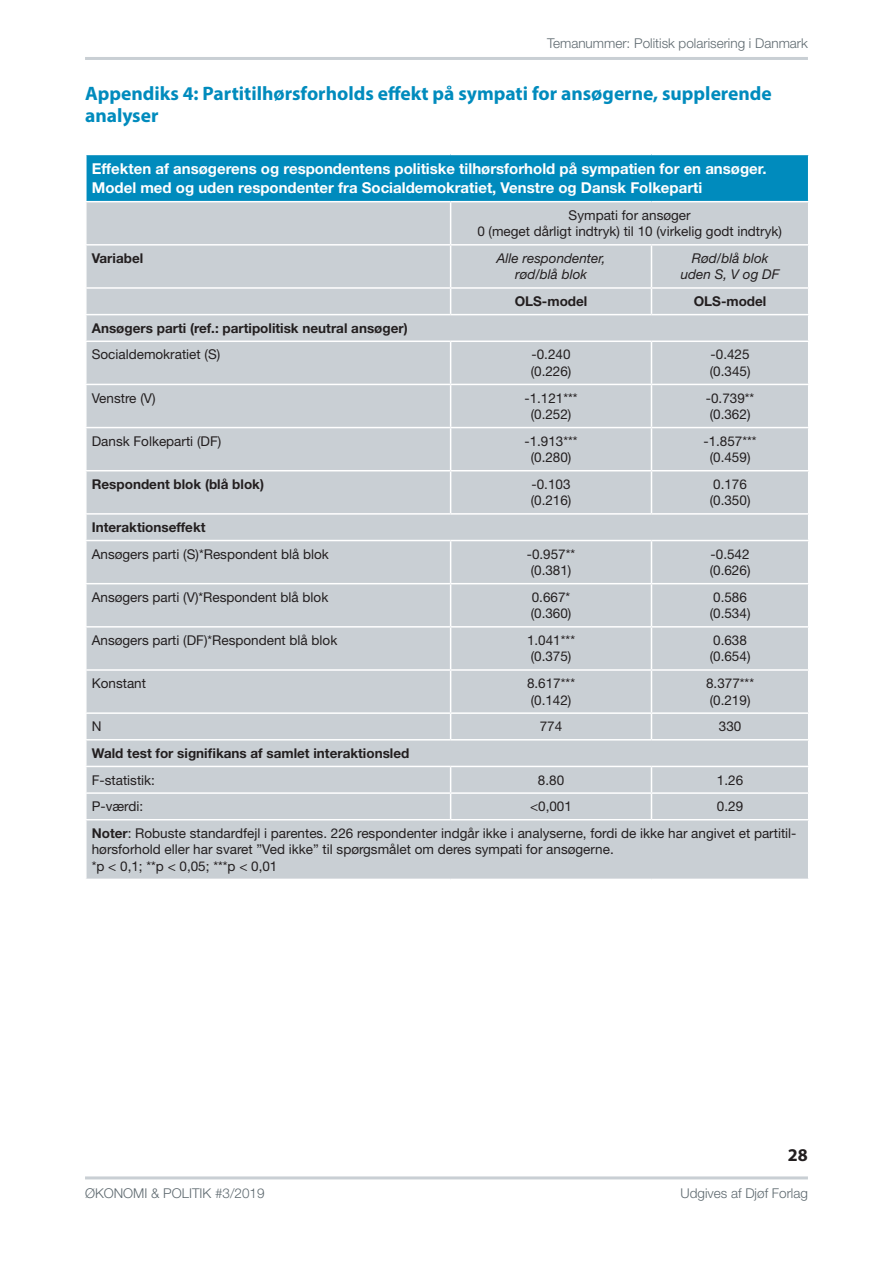
<style>
.page{position:relative;width:893px;height:1263px;background:#fff}
.page>*{position:absolute;margin:0;border:0;box-sizing:border-box;transform-origin:0 0}
.t1{font:700 19.5px/22.5px "Myriad Pro";color:#008bbd}
.t2{font:700 18px "Myriad Pro";color:#231f20}
.t3{font:700 15px/19.5px "Helvetica Neue LT Std";color:#fff}
.t4{font:13.5px/16.5px "Helvetica Neue LT Std";color:#231f20}
.t5{font:700 13.5px "Helvetica Neue LT Std";color:#231f20}
.t6{font:300 13.5px "Helvetica Neue LT Std";color:#5e696f}
.t7{font:italic 13.5px/16.5px "Helvetica Neue LT Std";color:#231f20;text-align:center}
.s1{font-weight:700}
</style>
<div class="page">
<hr style="left:85px;top:1176px;width:723px;height:3px;background:#c9cfd4">
<hr style="left:85px;top:57px;width:723px;height:3px;background:#c9cfd4">
<div style="left:86px;top:154px;width:723px;height:48px;background:#008bbd"></div>
<div style="left:87px;top:202px;width:721px;height:677px;background:#c9cfd4"></div>
<hr style="left:85px;top:154px;width:366px;height:1px;background:#fff">
<hr style="left:85px;top:155px;width:2px;height:46px;background:#fff">
<hr style="left:451px;top:154px;width:200px;height:1px;background:#fff">
<hr style="left:651px;top:154px;width:158px;height:1px;background:#fff">
<hr style="left:808px;top:155px;width:1px;height:46px;background:#fff">
<hr style="left:85px;top:201px;width:366px;height:1px;background:#fff">
<hr style="left:451px;top:201px;width:200px;height:1px;background:#fff">
<hr style="left:450px;top:202px;width:1px;height:42px;background:#fff">
<hr style="left:651px;top:201px;width:158px;height:1px;background:#fff">
<hr style="left:85px;top:244px;width:366px;height:2px;background:#fff">
<hr style="left:451px;top:244px;width:200px;height:2px;background:#fff">
<hr style="left:450px;top:246px;width:1px;height:41px;background:#fff">
<hr style="left:651px;top:244px;width:158px;height:2px;background:#fff">
<hr style="left:651px;top:246px;width:1px;height:41px;background:#fff">
<hr style="left:85px;top:287px;width:366px;height:2px;background:#fff">
<hr style="left:451px;top:287px;width:200px;height:2px;background:#fff">
<svg style="left:450px;top:289px;width:1px;height:25px"></svg>
<hr style="left:651px;top:287px;width:158px;height:2px;background:#fff">
<svg style="left:651px;top:289px;width:1px;height:25px"></svg>
<hr style="left:85px;top:314px;width:366px;height:1px;background:#fff">
<hr style="left:451px;top:314px;width:200px;height:1px;background:#fff">
<hr style="left:651px;top:314px;width:158px;height:1px;background:#fff">
<hr style="left:85px;top:340px;width:366px;height:2px;background:#fff">
<hr style="left:451px;top:340px;width:200px;height:2px;background:#fff">
<hr style="left:450px;top:342px;width:1px;height:42px;background:#fff">
<hr style="left:651px;top:340px;width:158px;height:2px;background:#fff">
<hr style="left:651px;top:342px;width:1px;height:42px;background:#fff">
<hr style="left:85px;top:384px;width:366px;height:1px;background:#fff">
<hr style="left:451px;top:384px;width:200px;height:1px;background:#fff">
<hr style="left:450px;top:385px;width:1px;height:42px;background:#fff">
<hr style="left:651px;top:384px;width:158px;height:1px;background:#fff">
<hr style="left:651px;top:385px;width:1px;height:42px;background:#fff">
<hr style="left:85px;top:427px;width:366px;height:1px;background:#fff">
<hr style="left:451px;top:427px;width:200px;height:1px;background:#fff">
<hr style="left:450px;top:428px;width:1px;height:42px;background:#fff">
<hr style="left:651px;top:427px;width:158px;height:1px;background:#fff">
<hr style="left:651px;top:428px;width:1px;height:42px;background:#fff">
<hr style="left:85px;top:470px;width:366px;height:1px;background:#fff">
<hr style="left:451px;top:470px;width:200px;height:1px;background:#fff">
<hr style="left:450px;top:471px;width:1px;height:42px;background:#fff">
<hr style="left:651px;top:470px;width:158px;height:1px;background:#fff">
<hr style="left:651px;top:471px;width:1px;height:42px;background:#fff">
<hr style="left:85px;top:513px;width:366px;height:2px;background:#fff">
<hr style="left:451px;top:513px;width:200px;height:2px;background:#fff">
<hr style="left:651px;top:513px;width:158px;height:2px;background:#fff">
<hr style="left:85px;top:540px;width:366px;height:1px;background:#fff">
<hr style="left:451px;top:540px;width:200px;height:1px;background:#fff">
<hr style="left:450px;top:541px;width:1px;height:42px;background:#fff">
<hr style="left:651px;top:540px;width:158px;height:1px;background:#fff">
<hr style="left:651px;top:541px;width:1px;height:42px;background:#fff">
<hr style="left:85px;top:583px;width:366px;height:1px;background:#fff">
<hr style="left:451px;top:583px;width:200px;height:1px;background:#fff">
<hr style="left:450px;top:584px;width:1px;height:42px;background:#fff">
<hr style="left:651px;top:583px;width:158px;height:1px;background:#fff">
<hr style="left:651px;top:584px;width:1px;height:42px;background:#fff">
<hr style="left:85px;top:626px;width:366px;height:2px;background:#fff">
<hr style="left:451px;top:626px;width:200px;height:2px;background:#fff">
<hr style="left:450px;top:628px;width:1px;height:41px;background:#fff">
<hr style="left:651px;top:626px;width:158px;height:2px;background:#fff">
<hr style="left:651px;top:628px;width:1px;height:41px;background:#fff">
<hr style="left:85px;top:669px;width:366px;height:2px;background:#fff">
<hr style="left:451px;top:669px;width:200px;height:2px;background:#fff">
<hr style="left:450px;top:671px;width:1px;height:41px;background:#fff">
<hr style="left:651px;top:669px;width:158px;height:2px;background:#fff">
<hr style="left:651px;top:671px;width:1px;height:41px;background:#fff">
<hr style="left:85px;top:712px;width:366px;height:2px;background:#fff">
<hr style="left:451px;top:712px;width:200px;height:2px;background:#fff">
<svg style="left:450px;top:714px;width:1px;height:25px"></svg>
<hr style="left:651px;top:712px;width:158px;height:2px;background:#fff">
<svg style="left:651px;top:714px;width:1px;height:25px"></svg>
<hr style="left:85px;top:739px;width:366px;height:1px;background:#fff">
<hr style="left:451px;top:739px;width:200px;height:1px;background:#fff">
<hr style="left:651px;top:739px;width:158px;height:1px;background:#fff">
<hr style="left:85px;top:766px;width:366px;height:1px;background:#fff">
<hr style="left:451px;top:766px;width:200px;height:1px;background:#fff">
<hr style="left:651px;top:766px;width:158px;height:1px;background:#fff">
<hr style="left:85px;top:792px;width:366px;height:2px;background:#fff">
<hr style="left:451px;top:792px;width:200px;height:2px;background:#fff">
<svg style="left:450px;top:767px;width:1px;height:52px"></svg>
<hr style="left:651px;top:792px;width:158px;height:2px;background:#fff">
<svg style="left:651px;top:767px;width:1px;height:52px"></svg>
<hr style="left:85px;top:819px;width:366px;height:1px;background:#fff">
<hr style="left:451px;top:819px;width:200px;height:1px;background:#fff">
<hr style="left:651px;top:819px;width:158px;height:1px;background:#fff">
<p class="t6" style="left:547px;top:35px;width:262px">Temanummer: Politisk polarisering i Danmark</p>
<h1 class="t1" style="left:85px;top:81px;width:688px">Appendiks 4: Partitilhørsforholds effekt på sympati for ansøgerne, supplerende analyser</h1>
<p class="t3" style="left:92px;top:158px;width:676px">Effekten af ansøgerens og respondentens politiske tilhørsforhold på sympatien for en ansøger.<br>Model med og uden respondenter fra Socialdemokratiet, Venstre og Dansk Folkeparti</p>
<p class="t4" style="left:477px;top:207px;width:306px;text-align:center">Sympati for ansøger<br>0 (meget dårligt indtryk) til 10 (virkelig godt indtryk)</p>
<p class="t5" style="left:92px;top:250px;width:53px">Variabel</p>
<p class="t7" style="left:497px;top:250px;width:110px">Alle respondenter, rød/blå blok</p>
<p class="t7" style="left:681px;top:250px;width:100px">Rød/blå blok uden S, V og DF</p>
<p class="t5" style="left:515px;top:293px;width:74px">OLS-model</p>
<p class="t5" style="left:694px;top:293px;width:74px">OLS-model</p>
<p class="t5" style="left:92px;top:320px;width:317px">Ansøgers parti (ref.: partipolitisk neutral ansøger)</p>
<p class="t4" style="left:92px;top:346px;width:130px">Socialdemokratiet (S)</p>
<p class="t4" style="left:531px;top:346px;width:42px">-0.240 (0.226)</p>
<p class="t4" style="left:710px;top:346px;width:42px">-0.425 (0.345)</p>
<p class="t4" style="left:92px;top:389px;width:65px">Venstre (V)</p>
<p class="t4" style="left:524px;top:389px;width:55px;text-align:center">-1.121*** (0.252)</p>
<p class="t4" style="left:706px;top:389px;width:50px">-0.739** (0.362)</p>
<p class="t4" style="left:92px;top:432px;width:131px">Dansk Folkeparti (DF)</p>
<p class="t4" style="left:524px;top:432px;width:55px;text-align:center">-1.913*** (0.280)</p>
<p class="t4" style="left:703px;top:432px;width:55px;text-align:center">-1.857*** (0.459)</p>
<p class="t5" style="left:92px;top:476px;width:174px">Respondent blok (blå blok)</p>
<p class="t4" style="left:531px;top:476px;width:42px">-0.103 (0.216)</p>
<p class="t4" style="left:710px;top:476px;width:42px">0.176 (0.350)</p>
<p class="t5" style="left:92px;top:519px;width:115px">Interaktionseffekt</p>
<p class="t4" style="left:92px;top:545px;width:239px">Ansøgers parti (S)*Respondent blå blok</p>
<p class="t4" style="left:527px;top:545px;width:50px">-0.957** (0.381)</p>
<p class="t4" style="left:710px;top:545px;width:42px">-0.542 (0.626)</p>
<p class="t4" style="left:92px;top:589px;width:238px">Ansøgers parti (V)*Respondent blå blok</p>
<p class="t4" style="left:531px;top:589px;width:42px">0.667* (0.360)</p>
<p class="t4" style="left:710px;top:589px;width:42px">0.586 (0.534)</p>
<p class="t4" style="left:92px;top:632px;width:247px">Ansøgers parti (DF)*Respondent blå blok</p>
<p class="t4" style="left:527px;top:632px;width:50px">1.041*** (0.375)</p>
<p class="t4" style="left:710px;top:632px;width:42px">0.638 (0.654)</p>
<p class="t4" style="left:92px;top:675px;width:56px">Konstant</p>
<p class="t4" style="left:527px;top:675px;width:50px">8.617*** (0.142)</p>
<p class="t4" style="left:706px;top:675px;width:50px">8.377*** (0.219)</p>
<p class="t4" style="left:92px;top:718px;width:11px">N</p>
<p class="t4" style="left:540px;top:718px;width:24px">774</p>
<p class="t4" style="left:719px;top:718px;width:24px">330</p>
<p class="t5" style="left:92px;top:745px;width:319px">Wald test for signifikans af samlet interaktionsled</p>
<p class="t4" style="left:92px;top:771px;width:65px">F-statistik:</p>
<p class="t4" style="left:538px;top:771px;width:28px">8.80</p>
<p class="t4" style="left:717px;top:771px;width:28px">1.26</p>
<p class="t4" style="left:92px;top:798px;width:53px">P-værdi:</p>
<p class="t4" style="left:530px;top:798px;width:43px">&lt;0,001</p>
<p class="t4" style="left:92px;top:793px;width:706px;line-height:26.7px;text-indent:625px">0.29<br><span class="s1">Noter</span>: Robuste standardfejl i parentes. 226 respondenter indgår ikke i analyserne, fordi de ikke har angivet et partitil-</p>
<p class="t4" style="left:92px;top:841px;width:523px">hørsforhold eller har svaret ”Ved ikke” til spørgsmålet om deres sympati for ansøgerne. *p &lt; 0,1; **p &lt; 0,05; ***p &lt; 0,01</p>
<h2 class="t2" style="left:788px;top:1143px;width:21px">28</h2>
<p class="t6" style="left:85px;top:1185px;width:181px">ØKONOMI &amp; POLITIK #3/2019</p>
<p class="t6" style="left:681px;top:1185px;width:129px">Udgives af Djøf Forlag</p>
</div>
